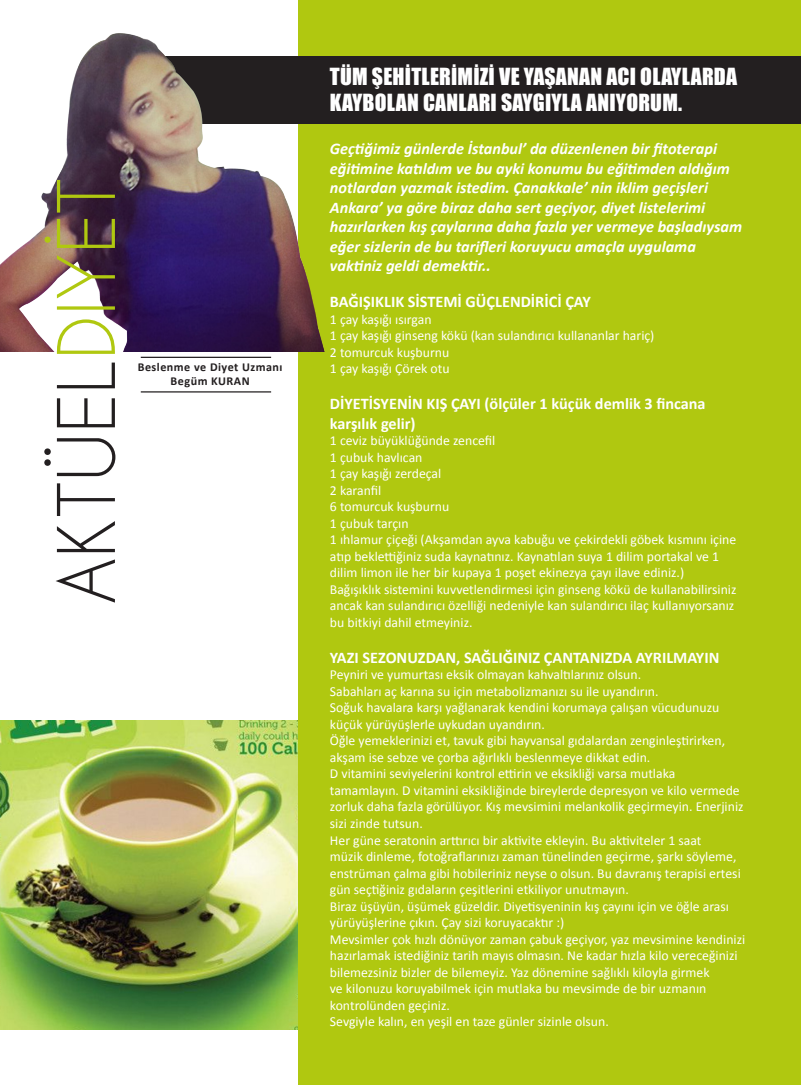
<style>
.page{position:relative;width:801px;height:1085px;background:#fff}
.page>*{position:absolute;margin:0;border:0;box-sizing:border-box;transform-origin:0 0}
.t1{font:21.62px/26px "Impact";letter-spacing:.01em;color:#fff}
.t2{font:italic 700 16.25px/19.5px "Calibri";color:#fff}
.t3{font:700 16.25px/19.5px "Calibri";color:#fff}
.t4{font:13.75px/16.5px "Calibri";color:#fff}
.t5{font:700 12.12px "Calibri";letter-spacing:.04em;color:#231f20}
</style>
<div class="page">
<img style="left:0;top:720px;width:299px;height:309px">
<div style="left:299px;top:0;width:502px;height:1084px;background:#b0c810"></div>
<div style="left:141px;top:56px;width:660px;height:68px;background:#231f20"></div>
<hr style="left:141px;top:356px;width:130px;height:2px;background:#231f20">
<hr style="left:141px;top:391px;width:130px;height:1px;background:#231f20">
<img style="left:0;top:0;width:325px;height:352px">
<div style="left:45px;top:236px;width:6px;height:7px;background:#b0c810;border-radius:50%"></div>
<svg style="left:57px;top:180px;width:58px;height:174px"></svg>
<svg style="left:44px;top:362px;width:71px;height:240px"></svg>
<p class="t5" style="left:138px;top:359px;width:146px">Beslenme ve Diyet Uzmanı</p>
<p class="t5" style="left:171px;top:373px;width:81px">Begüm KURAN</p>
<p class="t1" style="left:330px;top:63px;width:409px">TÜM ŞEHİTLERİMİZİ VE YAŞANAN ACI OLAYLARDA<br>KAYBOLAN CANLARI SAYGIYLA ANIYORUM.</p>
<p class="t2" style="left:330px;top:138px;width:414px">Geçtiğimiz günlerde İstanbul’ da düzenlenen bir fitoterapi eğitimine katıldım ve bu ayki konumu bu eğitimden aldığım notlardan yazmak istedim. Çanakkale’ nin iklim geçişleri Ankara’ ya göre biraz daha sert geçiyor, diyet listelerimi hazırlarken kış çaylarına daha fazla yer vermeye başladıysam eğer sizlerin de bu tarifleri koruyucu amaçla uygulama vaktiniz geldi demektir..</p>
<p class="t3" style="left:330px;top:291px;width:262px">BAĞIŞIKLIK SİSTEMİ GÜÇLENDİRİCİ ÇAY</p>
<p class="t4" style="left:330px;top:310px;width:103px">1 çay kaşığı ısırgan</p>
<p class="t4" style="left:330px;top:326px;width:326px">1 çay kaşığı ginseng kökü (kan sulandırıcı kullananlar hariç)</p>
<p class="t4" style="left:330px;top:343px;width:121px">2 tomurcuk kuşburnu</p>
<p class="t4" style="left:330px;top:359px;width:121px">1 çay kaşığı Çörek otu</p>
<p class="t3" style="left:330px;top:393px;width:377px">DİYETİSYENİN KIŞ ÇAYI (ölçüler 1 küçük demlik 3 fincana karşılık gelir)</p>
<p class="t4" style="left:330px;top:431px;width:167px">1 ceviz büyüklüğünde zencefil</p>
<p class="t4" style="left:330px;top:448px;width:94px">1 çubuk havlıcan</p>
<p class="t4" style="left:330px;top:464px;width:113px">1 çay kaşığı zerdeçal</p>
<p class="t4" style="left:330px;top:481px;width:53px">2 karanfil</p>
<p class="t4" style="left:330px;top:497px;width:121px">6 tomurcuk kuşburnu</p>
<p class="t4" style="left:330px;top:514px;width:80px">1 çubuk tarçın</p>
<p class="t4" style="left:330px;top:530px;width:408px">1 ıhlamur çiçeği (Akşamdan ayva kabuğu ve çekirdekli göbek kısmını içine atıp beklettiğiniz suda kaynatınız. Kaynatılan suya 1 dilim portakal ve 1 dilim limon ile her bir kupaya 1 poşet ekinezya çayı ilave ediniz.)</p>
<p class="t4" style="left:330px;top:580px;width:408px">Bağışıklık sistemini kuvvetlendirmesi için ginseng kökü de kullanabilirsiniz ancak kan sulandırıcı özelliği nedeniyle kan sulandırıcı ilaç kullanıyorsanız bu bitkiyi dahil etmeyiniz.</p>
<p class="t3" style="left:330px;top:647px;width:391px">YAZI SEZONUZDAN, SAĞLIĞINIZ ÇANTANIZDA AYRILMAYIN</p>
<p class="t4" style="left:330px;top:665px;width:313px">Peyniri ve yumurtası eksik olmayan kahvaltılarınız olsun.</p>
<p class="t4" style="left:330px;top:682px;width:330px">Sabahları aç karına su için metabolizmanızı su ile uyandırın.</p>
<p class="t4" style="left:330px;top:698px;width:391px">Soğuk havalara karşı yağlanarak kendini korumaya çalışan vücudunuzu küçük yürüyüşlerle uykudan uyandırın.</p>
<p class="t4" style="left:330px;top:731px;width:397px">Öğle yemeklerinizi et, tavuk gibi hayvansal gıdalardan zenginleştirirken, akşam ise sebze ve çorba ağırlıklı beslenmeye dikkat edin.</p>
<p class="t4" style="left:330px;top:764px;width:415px">D vitamini seviyelerini kontrol ettirin ve eksikliği varsa mutlaka tamamlayın. D vitamini eksikliğinde bireylerde depresyon ve kilo vermede zorluk daha fazla görülüyor. Kış mevsimini melankolik geçirmeyin. Enerjiniz sizi zinde tutsun.</p>
<p class="t4" style="left:330px;top:830px;width:412px">Her güne seratonin arttırıcı bir aktivite ekleyin. Bu aktiviteler 1 saat<br>müzik dinleme, fotoğraflarınızı zaman tünelinden geçirme, şarkı söyleme, enstrüman çalma gibi hobileriniz neyse o olsun. Bu davranış terapisi ertesi gün seçtiğiniz gıdaların çeşitlerini etkiliyor unutmayın.</p>
<p class="t4" style="left:330px;top:896px;width:401px">Biraz üşüyün, üşümek güzeldir. Diyetisyeninin kış çayını için ve öğle arası yürüyüşlerine çıkın. Çay sizi koruyacaktır :)</p>
<p class="t4" style="left:330px;top:929px;width:417px">Mevsimler çok hızlı dönüyor zaman çabuk geçiyor, yaz mevsimine kendinizi hazırlamak istediğiniz tarih mayıs olmasın. Ne kadar hızla kilo vereceğinizi bilemezsiniz bizler de bilemeyiz. Yaz dönemine sağlıklı kiloyla girmek<br>ve kilonuzu koruyabilmek için mutlaka bu mevsimde de bir uzmanın kontrolünden geçiniz.</p>
<p class="t4" style="left:330px;top:1012px;width:280px">Sevgiyle kalın, en yeşil en taze günler sizinle olsun.</p>
</div>
